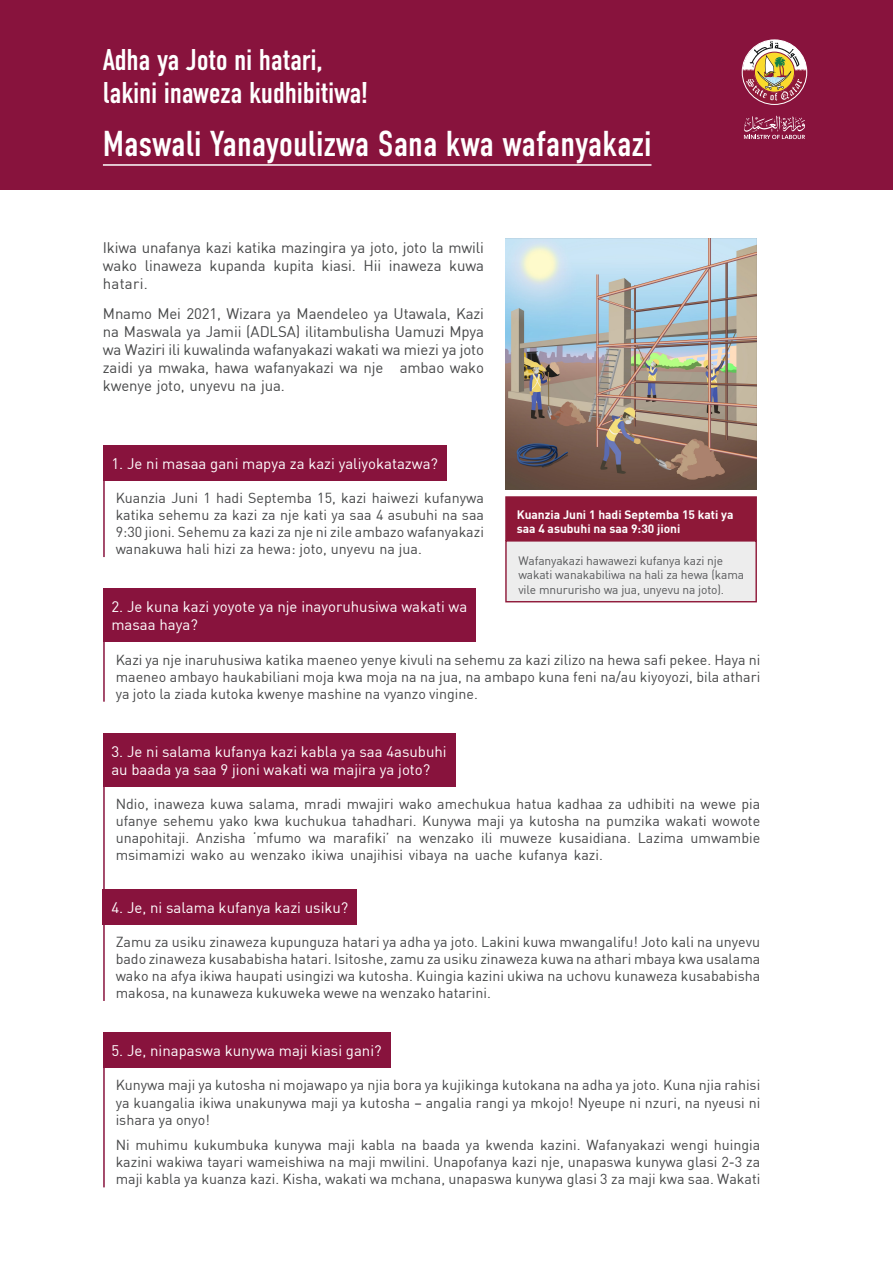
<style>
.page{position:relative;width:893px;height:1263px;background:#fff}
.page>*{position:absolute;margin:0;border:0;box-sizing:border-box;transform-origin:0 0}
.t1{font:36px "DIN Condensed";color:#fff}
.t2{font:30px/33px "DIN Condensed";letter-spacing:-.01em;color:#fff}
.t3{font:15px/18px "DIN";letter-spacing:-.01em;color:#474849;text-align:justify}
.t4{font:15px/18px "DIN";color:#fff}
.t5{font:14.25px/17.1px "DIN";color:#474849;text-align:justify}
.t6{font:12px/14.4px "DIN";letter-spacing:-.01em;color:#58595b}
.t7{font:700 12px/14.4px "DIN";color:#fff}
</style>
<div class="page">
<div style="left:103px;top:445px;width:344px;height:35px;background:#88133d"></div>
<hr style="left:103px;top:476px;width:2px;height:81px;background:#88133d">
<div style="left:103px;top:589px;width:373px;height:53px;background:#88133d"></div>
<hr style="left:103px;top:637px;width:2px;height:65px;background:#88133d">
<div style="left:103px;top:733px;width:352px;height:54px;background:#88133d"></div>
<hr style="left:103px;top:782px;width:2px;height:107px;background:#88133d">
<div style="left:103px;top:889px;width:254px;height:35px;background:#88133d"></div>
<hr style="left:103px;top:920px;width:2px;height:81px;background:#88133d">
<div style="left:103px;top:1033px;width:287px;height:35px;background:#88133d"></div>
<hr style="left:103px;top:1063px;width:2px;height:124px;background:#88133d">
<div style="left:0;top:0;width:893px;height:189px;background:#88133d"></div>
<hr style="left:103px;top:164px;width:548px;height:2px;background:#fff">
<img style="left:505px;top:238px;width:252px;height:252px">
<div style="left:505px;top:540px;width:252px;height:62px;background:#ededed;border:1px solid #8e1838"></div>
<div style="left:505px;top:496px;width:252px;height:45px;background:#8e1838;border:1px solid #8e1838"></div>
<svg style="left:744px;top:116px;width:61px;height:23px"></svg>
<svg style="left:742px;top:39px;width:65px;height:66px"></svg>
<h2 class="t2" style="left:103px;top:44px;width:266px">Adha ya Joto ni hatari, lakini inaweza kudhibitiwa!</h2>
<h1 class="t1" style="left:103px;top:123px;width:550px">Maswali Yanayoulizwa Sana kwa wafanyakazi</h1>
<p class="t3" style="left:103px;top:238px;width:383px">Ikiwa unafanya kazi katika mazingira ya joto, joto la mwili wako linaweza kupanda kupita kiasi. Hii inaweza kuwa hatari.</p>
<p class="t3" style="left:103px;top:304px;width:383px">Mnamo Mei 2021, Wizara ya Maendeleo ya Utawala, Kazi na Maswala ya Jamii (ADLSA) ilitambulisha Uamuzi Mpya wa Waziri ili kuwalinda wafanyakazi wakati wa miezi ya joto zaidi ya mwaka, hawa wafanyakazi wa nje ambao wako kwenye joto, unyevu na jua.</p>
<p class="t4" style="left:111px;top:454px;width:328px">1. Je ni masaa gani mapya za kazi yaliyokatazwa?</p>
<p class="t5" style="left:116px;top:489px;width:370px">Kuanzia Juni 1 hadi Septemba 15, kazi haiwezi kufanywa katika sehemu za kazi za nje kati ya saa 4 asubuhi na saa 9:30 jioni. Sehemu za kazi za nje ni zile ambazo wafanyakazi wanakuwa hali hizi za hewa: joto, unyevu na jua.</p>
<p class="t7" style="left:517px;top:507px;width:218px">Kuanzia Juni 1 hadi Septemba 15 kati ya saa 4 asubuhi na saa 9:30 jioni</p>
<p class="t6" style="left:518px;top:553px;width:227px">Wafanyakazi hawawezi kufanya kazi nje wakati wanakabiliwa na hali za hewa (kama vile mnururisho wa jua, unyevu na joto).</p>
<p class="t4" style="left:111px;top:598px;width:357px">2. Je kuna kazi yoyote ya nje inayoruhusiwa wakati wa masaa haya?</p>
<p class="t5" style="left:116px;top:650px;width:646px">Kazi ya nje inaruhusiwa katika maeneo yenye kivuli na sehemu za kazi zilizo na hewa safi pekee. Haya ni maeneo ambayo haukabiliani moja kwa moja na na jua, na ambapo kuna feni na/au kiyoyozi, bila athari ya joto la ziada kutoka kwenye mashine na vyanzo vingine.</p>
<p class="t4" style="left:111px;top:742px;width:337px">3. Je ni salama kufanya kazi kabla ya saa 4asubuhi au baada ya saa 9 jioni wakati wa majira ya joto?</p>
<p class="t5" style="left:116px;top:795px;width:646px">Ndio, inaweza kuwa salama, mradi mwajiri wako amechukua hatua kadhaa za udhibiti na wewe pia ufanye sehemu yako kwa kuchukua tahadhari. Kunywa maji ya kutosha na pumzika wakati wowote unapohitaji. Anzisha ‘mfumo wa marafiki’ na wenzako ili muweze kusaidiana. Lazima umwambie msimamizi wako au wenzako ikiwa unajihisi vibaya na uache kufanya kazi.</p>
<p class="t4" style="left:111px;top:898px;width:238px">4. Je, ni salama kufanya kazi usiku?</p>
<p class="t5" style="left:116px;top:933px;width:646px">Zamu za usiku zinaweza kupunguza hatari ya adha ya joto. Lakini kuwa mwangalifu! Joto kali na unyevu bado zinaweza kusababisha hatari. Isitoshe, zamu za usiku zinaweza kuwa na athari mbaya kwa usalama wako na afya ikiwa haupati usingizi wa kutosha. Kuingia kazini ukiwa na uchovu kunaweza kusababisha makosa, na kunaweza kukuweka wewe na wenzako hatarini.</p>
<p class="t4" style="left:111px;top:1041px;width:272px">5. Je, ninapaswa kunywa maji kiasi gani?</p>
<p class="t5" style="left:116px;top:1076px;width:646px">Kunywa maji ya kutosha ni mojawapo ya njia bora ya kujikinga kutokana na adha ya joto. Kuna njia rahisi ya kuangalia ikiwa unakunywa maji ya kutosha – angalia rangi ya mkojo! Nyeupe ni nzuri, na nyeusi ni ishara ya onyo!</p>
<p class="t5" style="left:116px;top:1136px;width:646px">Ni muhimu kukumbuka kunywa maji kabla na baada ya kwenda kazini. Wafanyakazi wengi huingia kazini wakiwa tayari wameishiwa na maji mwilini. Unapofanya kazi nje, unapaswa kunywa glasi 2-3 za maji kabla ya kuanza kazi. Kisha, wakati wa mchana, unapaswa kunywa glasi 3 za maji kwa saa. Wakati</p>
</div>
